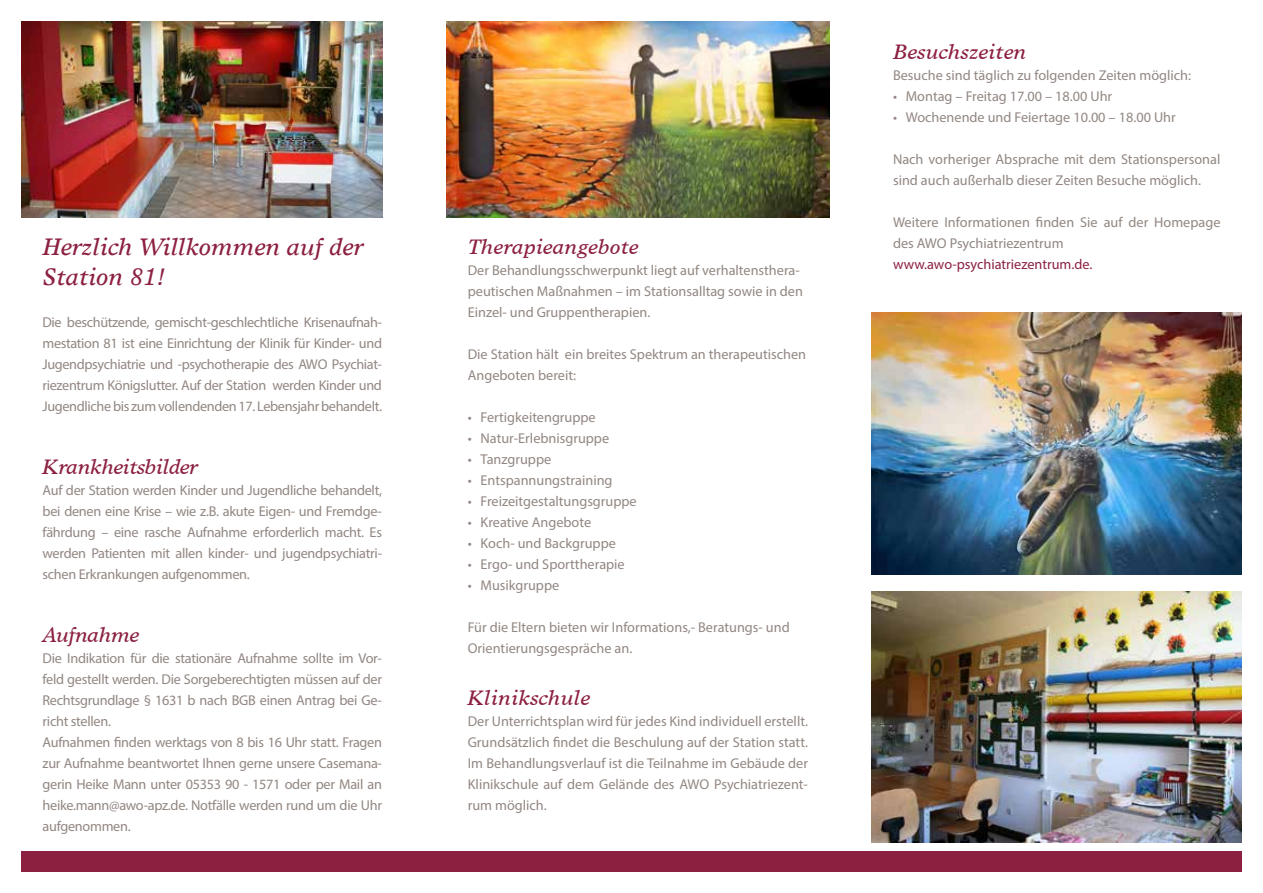
<style>
.page{position:relative;width:1263px;height:893px;background:#fff}
.page>*{position:absolute;margin:0;border:0;box-sizing:border-box;transform-origin:0 0}
.t1{font:italic 24px/30px "Times Europa LT";color:#8c2040}
.t2{font:italic 21px "Times Europa";letter-spacing:.01em;color:#8c2040}
.t3{font:italic 21px "Times Europa";letter-spacing:-.02em;color:#8c2040}
.t4{font:14.25px/21px "Myriad Pro";color:#928782}
.t5{font:14.25px/21px "Myriad Pro";letter-spacing:-.02em;color:#928782}
.t6{font:14.25px "Myriad Pro";color:#8c2040}
</style>
<div class="page">
<div style="left:21px;top:851px;width:1221px;height:21px;background:#8c2040"></div>
<img style="left:21px;top:21px;width:361px;height:197px">
<img style="left:872px;top:591px;width:370px;height:252px">
<img style="left:446px;top:21px;width:383px;height:197px">
<img style="left:872px;top:313px;width:370px;height:262px">
<h1 class="t1" style="left:43px;top:232px;width:322px">Herzlich Willkommen auf der<br>Station 81!</h1>
<p class="t4" style="left:43px;top:311px;width:341px;text-align:justify">Die beschützende, gemischt-geschlechtliche Krisenaufnah&shy;mestation 81 ist eine Einrichtung der Klinik für Kinder- und Jugendpsychiatrie und -psychotherapie des AWO Psychiat&shy;riezentrum Königslutter. Auf der Station werden Kinder und Jugendliche bis zum vollendenden 17. Lebensjahr behandelt.</p>
<h2 class="t3" style="left:43px;top:454px;width:157px">Krankheitsbilder</h2>
<p class="t4" style="left:43px;top:479px;width:341px;text-align:justify">Auf der Station werden Kinder und Jugendliche behandelt, bei denen eine Krise – wie z.B. akute Eigen- und Fremdge&shy;fährdung – eine rasche Aufnahme erforderlich macht. Es werden Patienten mit allen kinder- und jugendpsychiatri&shy;schen Erkrankungen aufgenommen.</p>
<h2 class="t3" style="left:43px;top:622px;width:98px">Aufnahme</h2>
<p class="t5" style="left:43px;top:647px;width:341px">Die Indikation für die stationäre Aufnahme sollte im Vor&shy;feld gestellt werden. Die Sorgeberechtigten müssen auf der Rechtsgrundlage § 1631 b nach BGB einen Antrag bei Ge&shy;richt stellen.<br>Aufnahmen finden werktags von 8 bis 16 Uhr statt. Fragen zur Aufnahme beantwortet Ihnen gerne unsere Casemana&shy;gerin Heike Mann unter 05353 90 - 1571 oder per Mail an heike.mann@awo-apz.de. Notfälle werden rund um die Uhr aufgenommen.</p>
<h2 class="t2" style="left:468px;top:234px;width:172px">Therapieangebote</h2>
<p class="t4" style="left:468px;top:259px;width:337px">Der Behandlungsschwerpunkt liegt auf verhaltensthera&shy;peutischen Maßnahmen – im Stationsalltag sowie in den<br>Einzel- und Gruppentherapien.</p>
<p class="t4" style="left:468px;top:343px;width:340px">Die Station hält ein breites Spektrum an therapeutischen<br>Angeboten bereit:</p>
<p class="t4" style="left:468px;top:406px;width:129px">• Fertigkeitengruppe</p>
<p class="t4" style="left:468px;top:427px;width:143px">• Natur-Erlebnisgruppe</p>
<p class="t4" style="left:468px;top:448px;width:85px">• Tanzgruppe</p>
<p class="t4" style="left:468px;top:469px;width:146px">• Entspannungstraining</p>
<p class="t4" style="left:468px;top:490px;width:170px">• Freizeitgestaltungsgruppe</p>
<p class="t4" style="left:468px;top:511px;width:125px">• Kreative Angebote</p>
<p class="t4" style="left:468px;top:532px;width:150px">• Koch- und Backgruppe</p>
<p class="t4" style="left:468px;top:553px;width:159px">• Ergo- und Sporttherapie</p>
<p class="t4" style="left:468px;top:574px;width:93px">• Musikgruppe</p>
<p class="t4" style="left:468px;top:616px;width:323px">Für die Eltern bieten wir Informations,- Beratungs- und<br>Orientierungsgespräche an.</p>
<h2 class="t2" style="left:468px;top:685px;width:123px">Klinikschule</h2>
<p class="t4" style="left:468px;top:710px;width:342px;text-align:justify">Der Unterrichtsplan wird für jedes Kind individuell erstellt.<br>Grundsätzlich findet die Beschulung auf der Station statt.<br>Im Behandlungsverlauf ist die Teilnahme im Gebäude der Klinikschule auf dem Gelände des AWO Psychiatriezent&shy;rum möglich.</p>
<h2 class="t2" style="left:893px;top:39px;width:135px">Besuchszeiten</h2>
<p class="t4" style="left:893px;top:64px;width:300px">Besuche sind täglich zu folgenden Zeiten möglich:</p>
<p class="t4" style="left:893px;top:85px;width:221px">• Montag – Freitag 17.00 – 18.00 Uhr</p>
<p class="t4" style="left:893px;top:106px;width:284px">• Wochenende und Feiertage 10.00 – 18.00 Uhr</p>
<p class="t4" style="left:893px;top:148px;width:329px">Nach vorheriger Absprache mit dem Stationspersonal sind auch außerhalb dieser Zeiten Besuche möglich.</p>
<p class="t4" style="left:893px;top:211px;width:329px">Weitere Informationen finden Sie auf der Homepage des AWO Psychiatriezentrum</p>
<p class="t6" style="left:893px;top:255px;width:201px">www.awo-psychiatriezentrum.de.</p>
</div>
